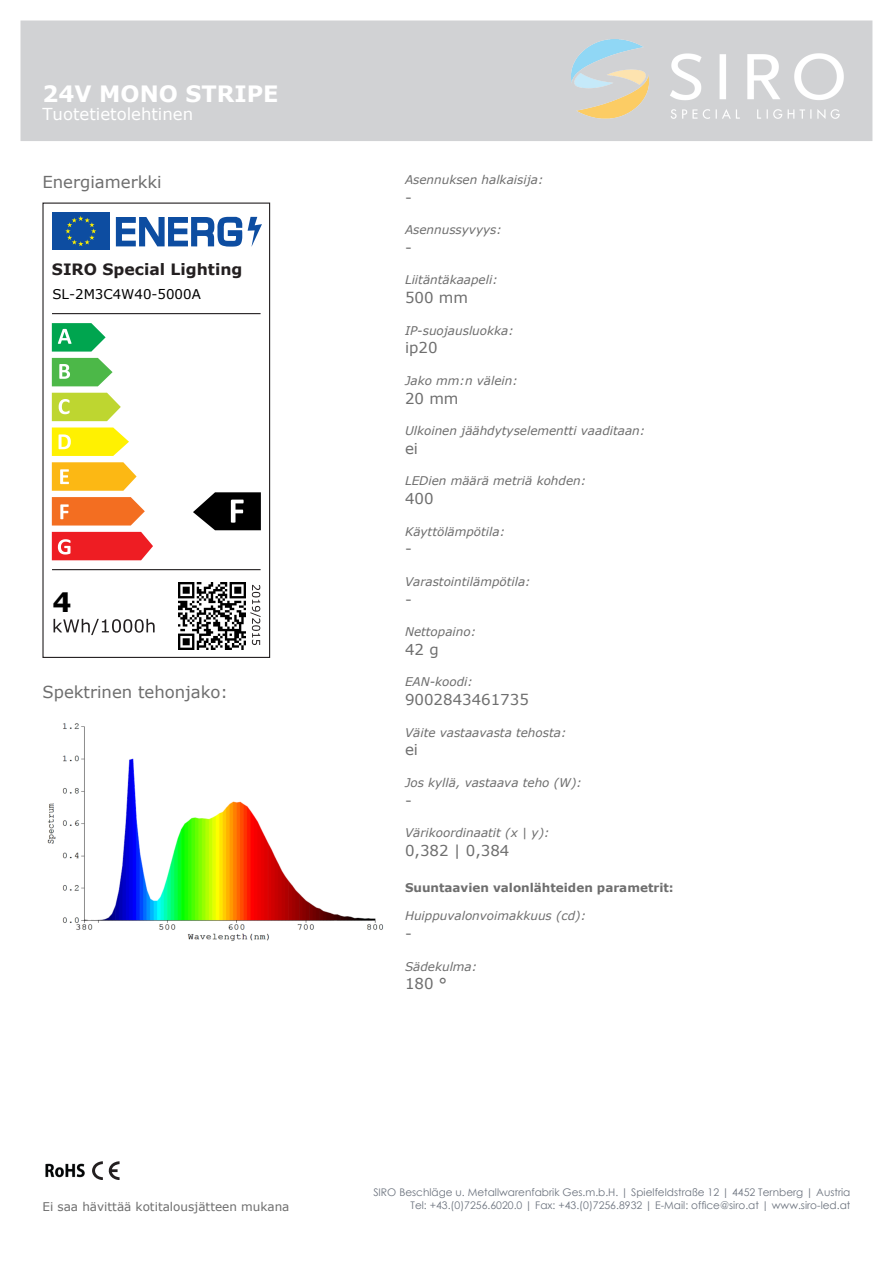
<style>
.page{position:relative;width:893px;height:1263px;background:#fff}
.page>*{position:absolute;margin:0;border:0;box-sizing:border-box;transform-origin:0 0}
.t1{font:700 26.85px "Verdana";color:#000}
.t2{font:700 22.5px "Verdana";color:#fff}
.t3{font:16.5px "Verdana";color:#6e6e6e}
.t4{font:16.5px "Verdana";color:#fff}
.t5{font:700 15.6px "Verdana";color:#231f20}
.t6{font:15px "Verdana";color:#6e6e6e}
.t7{font:13.35px "Verdana";color:#000}
.t8{font:italic 12px "Verdana";color:#6e6e6e}
.t9{font:12px "Verdana";color:#6e6e6e}
.t10{font:700 12px "Verdana";color:#6e6e6e}
.t11{font:10.5px/12.6px "Century Gothic";color:#6d747f;text-align:right}
.s1{font-style:inherit}
</style>
<div class="page">
<div style="left:21px;top:21px;width:851px;height:120px;background:#d1d2d4"></div>
<img style="left:571px;top:40px;width:272px;height:78px">
<img style="left:45px;top:1163px;width:40px;height:15px">
<svg style="left:92px;top:1161px;width:27px;height:19px"></svg>
<div style="left:52px;top:212px;width:58px;height:38px;background:#0d4da1"></div>
<svg style="left:65px;top:216px;width:31px;height:30px"></svg>
<svg style="left:116px;top:217px;width:126px;height:30px"></svg>
<svg style="left:248px;top:217px;width:14px;height:30px"></svg>
<svg style="left:52px;top:323px;width:54px;height:29px"></svg>
<svg style="left:52px;top:358px;width:61px;height:28px"></svg>
<svg style="left:52px;top:393px;width:69px;height:28px;background:#c7db4d"></svg>
<svg style="left:52px;top:427px;width:77px;height:29px;background:#fff32b"></svg>
<svg style="left:52px;top:462px;width:85px;height:29px;background:#fcc133"></svg>
<svg style="left:52px;top:497px;width:93px;height:28px;background:#f47d38"></svg>
<svg style="left:52px;top:532px;width:101px;height:28px;background:#ef3237"></svg>
<svg style="left:54px;top:619px;width:101px;height:16px"></svg>
<hr style="left:52px;top:313px;width:209px;height:1px;background:#231f20">
<hr style="left:52px;top:569px;width:209px;height:1px;background:#231f20">
<svg style="left:250px;top:585px;width:11px;height:60px"></svg>
<svg style="left:193px;top:492px;width:68px;height:38px"></svg>
<div style="left:42px;top:203px;width:228px;height:455px;border:1px solid #231f20"></div>
<img style="left:179px;top:582px;width:67px;height:67px">
<img style="left:47px;top:723px;width:337px;height:218px">
<h2 class="t2" style="left:42px;top:80px;width:238px">24V MONO STRIPE</h2>
<h3 class="t4" style="left:42px;top:104px;width:152px">Tuotetietolehtinen</h3>
<h3 class="t3" style="left:42px;top:171px;width:121px">Energiamerkki</h3>
<h3 class="t5" style="left:52px;top:259px;width:192px"><span class="s1">SIRO</span> Special Lighting</h3>
<p class="t7" style="left:52px;top:285px;width:150px">SL-2M3C4W40-5000A</p>
<h1 class="t1" style="left:52px;top:585px;width:21px">4</h1>
<h3 class="t3" style="left:42px;top:681px;width:187px">Spektrinen tehonjako:</h3>
<p class="t9" style="left:42px;top:1198px;width:249px">Ei saa hävittää kotitalousjätteen mukana</p>
<p class="t8" style="left:405px;top:172px;width:140px">Asennuksen halkaisija:</p>
<p class="t6" style="left:405px;top:187px;width:8px">-</p>
<p class="t8" style="left:405px;top:222px;width:98px">Asennussyvyys:</p>
<p class="t6" style="left:405px;top:238px;width:8px">-</p>
<p class="t8" style="left:405px;top:272px;width:94px">Liitäntäkaapeli:</p>
<p class="t6" style="left:405px;top:288px;width:64px">500 mm</p>
<p class="t8" style="left:405px;top:322px;width:110px">IP-suojausluokka:</p>
<p class="t6" style="left:405px;top:338px;width:34px">ip20</p>
<p class="t8" style="left:405px;top:373px;width:114px">Jako mm:n välein:</p>
<p class="t6" style="left:405px;top:388px;width:55px">20 mm</p>
<p class="t8" style="left:405px;top:423px;width:242px">Ulkoinen jäähdytyselementti vaaditaan:</p>
<p class="t6" style="left:405px;top:439px;width:15px">ei</p>
<p class="t8" style="left:405px;top:473px;width:183px">LEDien määrä metriä kohden:</p>
<p class="t6" style="left:405px;top:489px;width:30px">400</p>
<p class="t8" style="left:405px;top:523px;width:102px">Käyttölämpötila:</p>
<p class="t6" style="left:405px;top:539px;width:8px">-</p>
<p class="t8" style="left:405px;top:574px;width:127px">Varastointilämpötila:</p>
<p class="t6" style="left:405px;top:589px;width:8px">-</p>
<p class="t8" style="left:405px;top:624px;width:73px">Nettopaino:</p>
<p class="t6" style="left:405px;top:640px;width:35px">42 g</p>
<p class="t8" style="left:405px;top:674px;width:69px">EAN-koodi:</p>
<p class="t6" style="left:405px;top:690px;width:125px">9002843461735</p>
<p class="t8" style="left:405px;top:724px;width:163px">Väite vastaavasta tehosta:</p>
<p class="t6" style="left:405px;top:740px;width:15px">ei</p>
<p class="t8" style="left:405px;top:775px;width:178px">Jos kyllä, vastaava teho (W):</p>
<p class="t6" style="left:405px;top:790px;width:8px">-</p>
<p class="t8" style="left:405px;top:825px;width:146px">Värikoordinaatit (x | y):</p>
<p class="t6" style="left:405px;top:841px;width:106px">0,382 | 0,384</p>
<p class="t10" style="left:405px;top:880px;width:270px">Suuntaavien valonlähteiden parametrit:</p>
<p class="t8" style="left:405px;top:908px;width:183px">Huippuvalonvoimakkuus (cd):</p>
<p class="t6" style="left:405px;top:924px;width:8px">-</p>
<p class="t8" style="left:405px;top:958px;width:74px">Sädekulma:</p>
<p class="t6" style="left:405px;top:974px;width:43px">180 °</p>
<p class="t11" style="left:373px;top:1186px;width:479px">SIRO Beschläge u. Metallwarenfabrik Ges.m.b.H. | Spielfeldstraße 12 | 4452 Ternberg | Austria<br>Tel: +43.(0)7256.6020.0 | Fax: +43.(0)7256.8932 | E-Mail: office@siro.at | www.siro-led.at</p>
</div>
